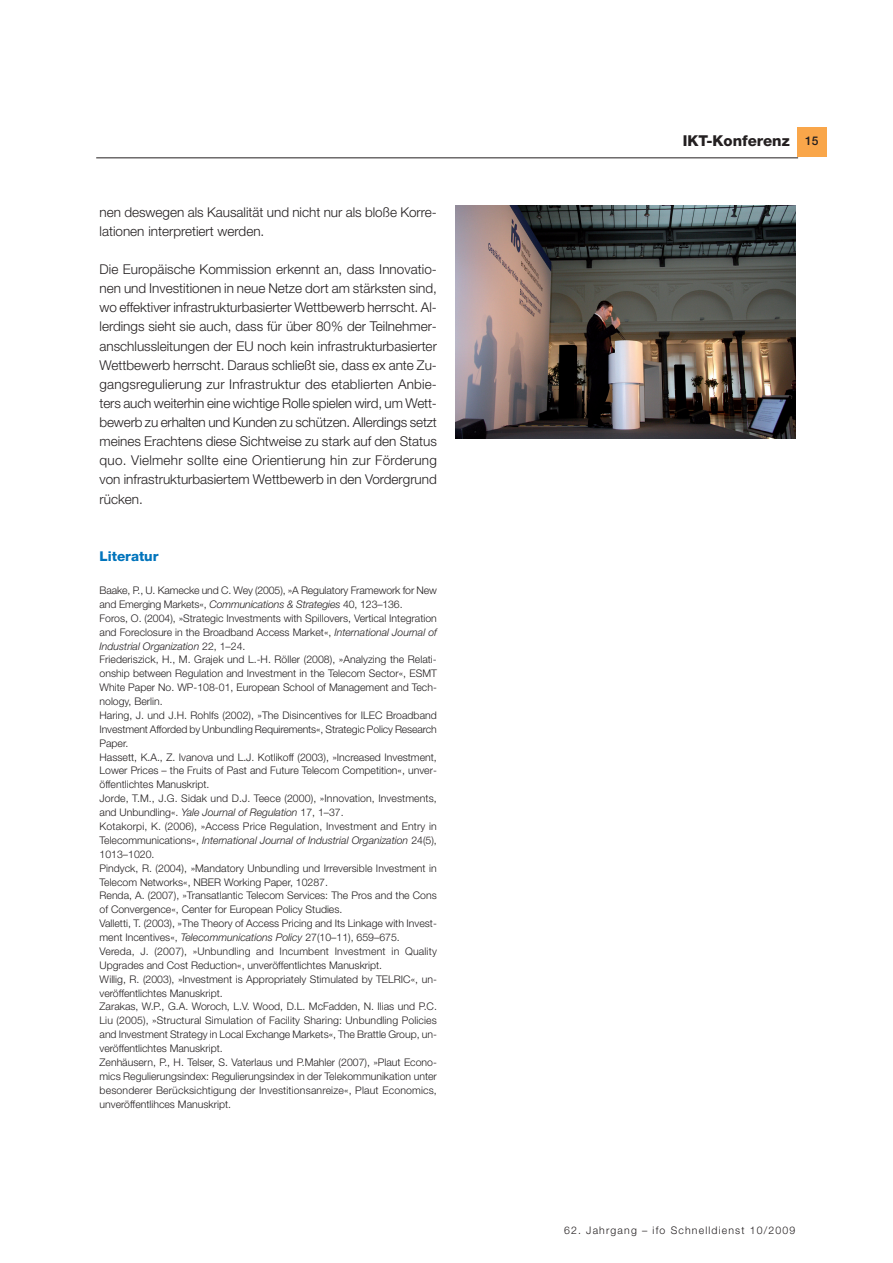
<style>
.page{position:relative;width:893px;height:1263px;background:#fff}
.page>*{position:absolute;margin:0;border:0;box-sizing:border-box;transform-origin:0 0}
.t1{font:800 15px "Helvetica Neue LT Std";color:#231f20}
.t2{font:300 13.5px/19.2px "Helvetica Neue LT Std";color:#231f20}
.t3{font:800 13.5px "Helvetica Neue LT Std";color:#0074bc}
.t4{font:500 12px "Helvetica Neue LT Std";color:#231f20}
.t5{font:300 10.5px/14px "Helvetica Neue LT Std";color:#231f20}
.t6{font:300 10.5px "Helvetica Neue LT Std";letter-spacing:.11em;color:#231f20}
.s1{font-style:italic}
</style>
<div class="page">
<hr style="left:96px;top:157px;width:702px;height:1px;background:#231f20">
<div style="left:796px;top:128px;width:30px;height:29px;background:#f9a64a"></div>
<img style="left:455px;top:206px;width:340px;height:233px">
<p class="t2" style="left:100px;top:204px;width:339px">nen deswegen als Kausalität und nicht nur als bloße Korre&shy;lationen interpretiert werden.</p>
<p class="t2" style="left:100px;top:261px;width:339px;text-align:justify">Die Europäische Kommission erkennt an, dass Innovatio&shy;nen und Investitionen in neue Netze dort am stärksten sind, wo effektiver infrastrukturbasierter Wettbewerb herrscht. Al&shy;lerdings sieht sie auch, dass für über 80% der Teilnehmer&shy;anschlussleitungen der EU noch kein infrastrukturbasierter Wettbewerb herrscht. Daraus schließt sie, dass ex ante Zu&shy;gangsregulierung zur Infrastruktur des etablierten Anbie&shy;ters auch weiterhin eine wichtige Rolle spielen wird, um Wett&shy;bewerb zu erhalten und Kunden zu schützen. Allerdings setzt meines Erachtens diese Sichtweise zu stark auf den Status quo. Vielmehr sollte eine Orientierung hin zur Förderung von infrastrukturbasiertem Wettbewerb in den Vordergrund rücken.</p>
<p class="t3" style="left:100px;top:551px;width:60px">Literatur</p>
<p class="t5" style="left:100px;top:584px;width:339px">Baake, P., U. Kamecke und C. Wey (2005), »A Regulatory Framework for New and Emerging Markets«, <span class="s1">Communications &amp; Strategies</span> 40, 123–136.<br>Foros, O. (2004), »Strategic Investments with Spillovers, Vertical Integration and Foreclosure in the Broadband Access Market«, <span class="s1">International Journal of Industrial Organization</span> 22, 1–24.<br>Friederiszick, H., M. Grajek und L.-H. Röller (2008), »Analyzing the Relati&shy;onship between Regulation and Investment in the Telecom Sector«, ESMT White Paper No. WP-108-01, European School of Management and Tech&shy;nology, Berlin.<br>Haring, J. und J.H. Rohlfs (2002), »The Disincentives for ILEC Broadband Investment Afforded by Unbundling Requirements«, Strategic Policy Research Paper.<br>Hassett, K.A., Z. Ivanova und L.J. Kotlikoff (2003), »Increased Investment, Lower Prices – the Fruits of Past and Future Telecom Competition«, unver&shy;öffentlichtes Manuskript.<br>Jorde, T.M., J.G. Sidak und D.J. Teece (2000), »Innovation, Investments, and Unbundling«. <span class="s1">Yale Journal of Regulation</span> 17, 1–37.<br>Kotakorpi, K. (2006), »Access Price Regulation, Investment and Entry in Telecommunications«, <span class="s1">International Journal of Industrial Organization</span> 24(5), 1013–1020.<br>Pindyck, R. (2004), »Mandatory Unbundling und Irreversible Investment in Telecom Networks«, NBER Working Paper, 10287.<br>Renda, A. (2007), »Transatlantic Telecom Services: The Pros and the Cons of Convergence«, Center for European Policy Studies.<br>Valletti, T. (2003), »The Theory of Access Pricing and Its Linkage with Invest&shy;ment Incentives«, <span class="s1">Telecommunications Policy</span> 27(10–11), 659–675.<br>Vereda, J. (2007), »Unbundling and Incumbent Investment in Quality Upgrades and Cost Reduction«, unveröffentlichtes Manuskript.<br>Willig, R. (2003), »Investment is Appropriately Stimulated by TELRIC«, un&shy;veröffentlichtes Manuskript.<br>Zarakas, W.P., G.A. Woroch, L.V. Wood, D.L. McFadden, N. Ilias und P.C.<br>Liu (2005), »Structural Simulation of Facility Sharing: Unbundling Policies and Investment Strategy in Local Exchange Markets«, The Brattle Group, un&shy;veröffentlichtes Manuskript.<br>Zenhäusern, P., H. Telser, S. Vaterlaus und P.Mahler (2007), »Plaut Econo&shy;mics Regulierungsindex: Regulierungsindex in der Telekommunikation unter besonderer Berücksichtigung der Investitionsanreize«, Plaut Economics, unveröffentlihces Manuskript.</p>
<h1 class="t1" style="left:682px;top:135px;width:108px">IKT-Konferenz</h1>
<p class="t4" style="left:805px;top:136px;width:15px">15</p>
<p class="t6" style="left:564px;top:1227px;width:233px">62. Jahrgang – ifo Schnelldienst 10/2009</p>
</div>
